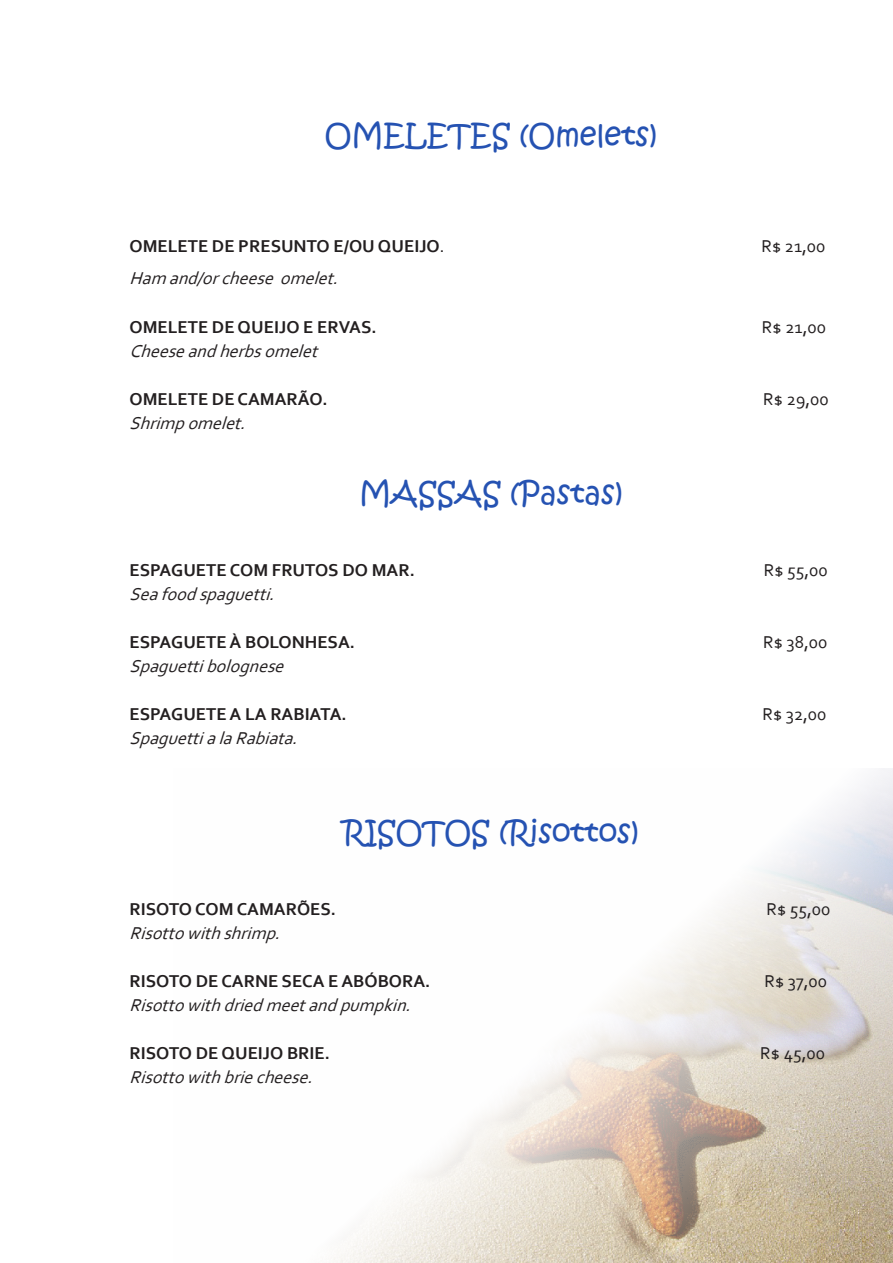
<style>
.page{position:relative;width:893px;height:1263px;background:#fff}
.page>*{position:absolute;margin:0;border:0;box-sizing:border-box;transform-origin:0 0}
.t1{font:30px "Kristen ITC";color:#2552b2}
.t2{font:700 18px "Corbel";color:#231f20}
.t3{font:italic 18px "Corbel";color:#231f20}
.t4{font:18px "Corbel";color:#231f20}
.s1{font-weight:400}
</style>
<div class="page">
<img style="left:334px;top:768px;width:559px;height:495px">
<p class="t1" style="left:325px;top:115px;width:334px">OMELETES (Omelets)</p>
<p class="t2" style="left:130px;top:235px;width:316px">OMELETE DE PRESUNTO E/OU QUEIJO<span class="s1">.</span></p>
<p class="t4" style="left:761px;top:235px;width:66px">R$ 21,00</p>
<p class="t3" style="left:130px;top:267px;width:216px">Ham and/orcheeseomelet.</p>
<p class="t2" style="left:130px;top:316px;width:249px">OMELETE DE QUEIJO E ERVAS.</p>
<p class="t4" style="left:762px;top:316px;width:66px">R$ 21,00</p>
<p class="t3" style="left:130px;top:340px;width:195px">Cheeseandherbsomelet</p>
<p class="t2" style="left:130px;top:388px;width:200px">OMELETE DE CAMARÃO.</p>
<p class="t4" style="left:763px;top:388px;width:67px">R$ 29,00</p>
<p class="t3" style="left:130px;top:412px;width:123px">Shrimpomelet.</p>
<p class="t1" style="left:359px;top:473px;width:265px">MASSAS (Pastas)</p>
<p class="t2" style="left:130px;top:559px;width:287px">ESPAGUETE COM FRUTOS DO MAR.</p>
<p class="t4" style="left:764px;top:559px;width:66px">R$ 55,00</p>
<p class="t3" style="left:130px;top:583px;width:152px">Seafoodspaguetti.</p>
<p class="t2" style="left:130px;top:631px;width:227px">ESPAGUETE À BOLONHESA.</p>
<p class="t4" style="left:763px;top:631px;width:66px">R$ 38,00</p>
<p class="t3" style="left:130px;top:655px;width:162px">Spaguettibolognese</p>
<p class="t2" style="left:130px;top:703px;width:219px">ESPAGUETE A LA RABIATA.</p>
<p class="t4" style="left:762px;top:703px;width:66px">R$ 32,00</p>
<p class="t3" style="left:130px;top:727px;width:175px">SpaguettialaRabiata.</p>
<p class="t1" style="left:343px;top:812px;width:297px">RISOTOS (Risottos)</p>
<p class="t2" style="left:130px;top:898px;width:208px">RISOTO COM CAMARÕES.</p>
<p class="t4" style="left:766px;top:898px;width:66px">R$ 55,00</p>
<p class="t3" style="left:130px;top:922px;width:158px">Risottowithshrimp.</p>
<p class="t2" style="left:130px;top:970px;width:302px">RISOTO DE CARNE SECA E ABÓBORA.</p>
<p class="t4" style="left:764px;top:970px;width:64px">R$ 37,00</p>
<p class="t3" style="left:130px;top:994px;width:289px">Risottowithdriedmeetandpumpkin.</p>
<p class="t2" style="left:130px;top:1042px;width:202px">RISOTO DE QUEIJO BRIE.</p>
<p class="t4" style="left:760px;top:1042px;width:66px">R$ 45,00</p>
<p class="t3" style="left:130px;top:1066px;width:191px">Risottowithbriecheese.</p>
</div>
